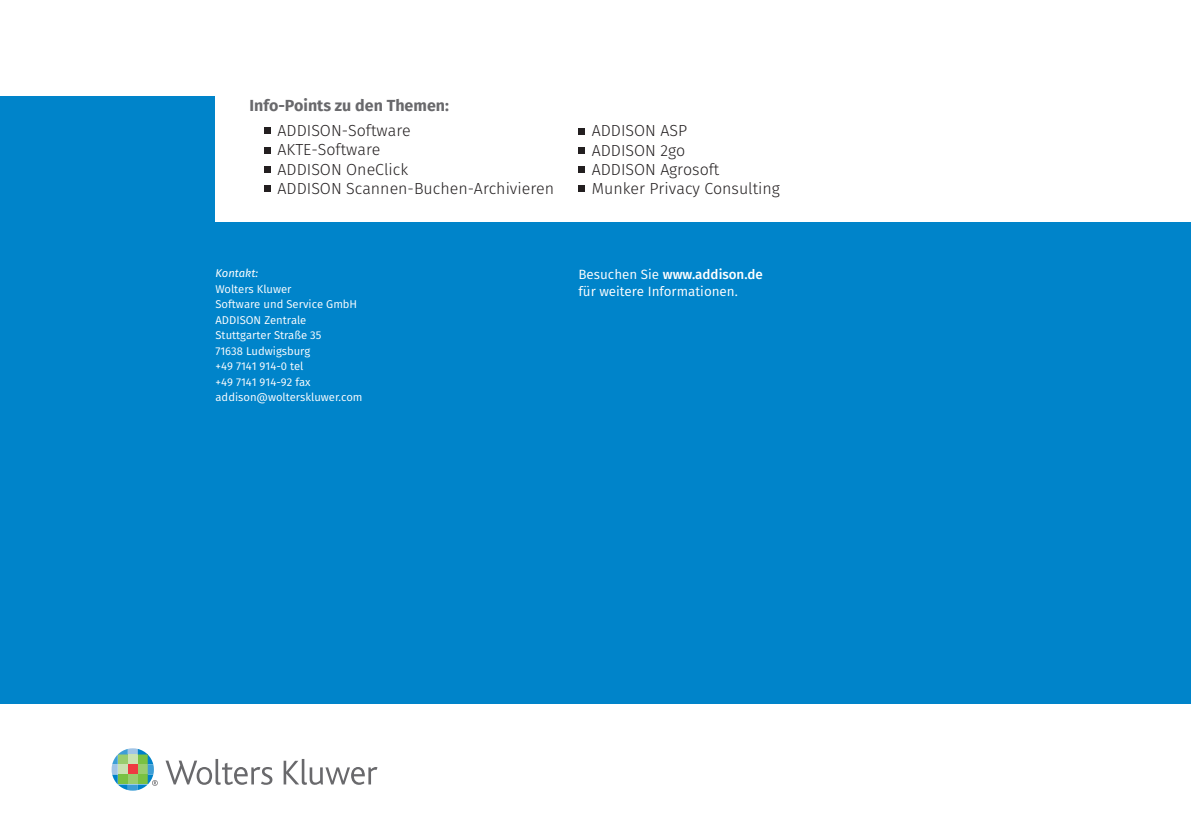
<style>
.page{position:relative;width:1191px;height:840px;background:#fff}
.page>*{position:absolute;margin:0;border:0;box-sizing:border-box;transform-origin:0 0}
.t1{font:300 16px/19.2px "Fira Sans";color:#231f20}
.t2{font:700 16px "Fira Sans";color:#69696c}
.t3{font:13.4px/17px "Fira Sans";color:#fff}
.t4{font:11.2px/15.6px "Fira Sans";color:#fff}
.t5{font:italic 11.2px "Fira Sans";color:#fff}
.s1{font-weight:500}
</style>
<div class="page">
<div style="left:0;top:96px;width:1191px;height:607px;background:#0084ca"></div>
<svg style="left:165px;top:759px;width:107px;height:25px"></svg>
<svg style="left:284px;top:759px;width:93px;height:25px"></svg>
<svg style="left:112px;top:748px;width:46px;height:42px"></svg>
<div style="left:215px;top:34px;width:976px;height:187px;background:#fff"></div>
<div style="left:264px;top:127px;width:6px;height:7px;background:#231f20"></div>
<div style="left:264px;top:146px;width:6px;height:7px;background:#231f20"></div>
<svg style="left:264px;top:166px;width:6px;height:6px"></svg>
<div style="left:264px;top:185px;width:6px;height:7px;background:#231f20"></div>
<div style="left:578px;top:127px;width:7px;height:7px;background:#231f20"></div>
<div style="left:578px;top:147px;width:7px;height:6px;background:#231f20"></div>
<div style="left:578px;top:166px;width:7px;height:7px;background:#231f20"></div>
<div style="left:578px;top:185px;width:7px;height:7px;background:#231f20"></div>
<h1 class="t2" style="left:249px;top:92px;width:201px">Info-Points zu den Themen:</h1>
<h1 class="t1" style="left:277px;top:121px;width:278px">ADDISON-Software<br>AKTE-Software<br>ADDISON OneClick<br>ADDISON Scannen-Buchen-Archivieren</h1>
<h1 class="t1" style="left:592px;top:121px;width:190px">ADDISON ASP<br>ADDISON 2go<br>ADDISON Agrosoft<br>Munker Privacy Consulting</h1>
<p class="t5" style="left:215px;top:265px;width:44px">Kontakt:</p>
<p class="t4" style="left:215px;top:281px;width:149px">Wolters Kluwer<br>Software und Service GmbH<br>ADDISON Zentrale<br>Stuttgarter Straße 35<br>71638 Ludwigsburg<br>+49 7141 914-0 tel<br>+49 7141 914-92 fax addison@wolterskluwer.com</p>
<p class="t3" style="left:578px;top:266px;width:186px">Besuchen Sie <span class="s1">www.addison.de </span>für weitere Informationen.</p>
</div>
